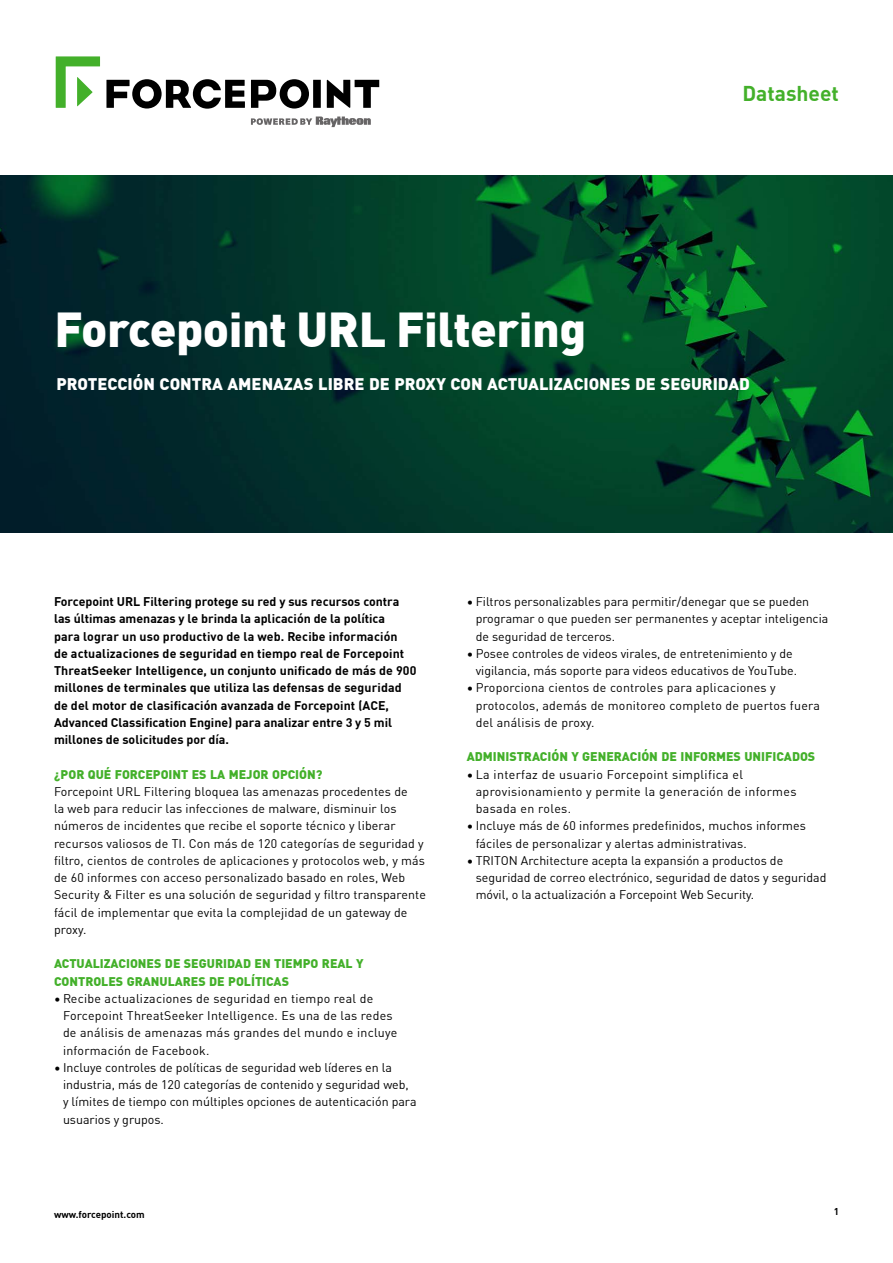
<style>
.page{position:relative;width:893px;height:1263px;background:#fff}
.page>*{position:absolute;margin:0;border:0;box-sizing:border-box;transform-origin:0 0}
.t1{font:900 48px "DIN Offc Pro";letter-spacing:-.01em;color:#fff}
.t2{font:700 21px "DIN Offc Pro";color:#43b02a}
.t3{font:900 16.5px "DIN Offc Pro";color:#fff}
.t4{font:12.3px/17.2px "DIN Offc Pro";letter-spacing:.01em;color:#000}
.t5{font:700 12.3px/17.2px "DIN Offc Pro";letter-spacing:.005em;color:#000}
.t6{font:900 12.3px/17.2px "DIN Offc Pro";color:#43b02a}
.t7{font:12.3px/17.2px "DIN Offc Pro";letter-spacing:.03em;color:#000}
.t8{font:700 9.75px "DIN Offc Pro";color:#000}
</style>
<div class="page">
<svg style="left:56px;top:56px;width:44px;height:52px"></svg>
<svg style="left:106px;top:79px;width:273px;height:30px"></svg>
<svg style="left:251px;top:117px;width:120px;height:10px"></svg>
<img style="left:0;top:176px;width:893px;height:356px">
<h2 class="t2" style="left:742px;top:77px;width:98px">Datasheet</h2>
<h1 class="t1" style="left:54px;top:291px;width:533px">Forcepoint URL Filtering</h1>
<h3 class="t3" style="left:56px;top:371px;width:695px">PROTECCIÓN CONTRA AMENAZAS LIBRE DE PROXY CON ACTUALIZACIONES DE SEGURIDAD</h3>
<p class="t5" style="left:54px;top:592px;width:364px">Forcepoint URL Filtering protege su red y sus recursos contra las últimas amenazas y le brinda la aplicación de la política<br>para lograr un uso productivo de la web. Recibe información<br>de actualizaciones de seguridad en tiempo real de Forcepoint ThreatSeeker Intelligence, un conjunto unificado de más de 900 millones de terminales que utiliza las defensas de seguridad de del motor de clasificación avanzada de Forcepoint (ACE, Advanced Classification Engine) para analizar entre 3 y 5 mil millones de solicitudes por día.</p>
<p class="t6" style="left:54px;top:765px;width:270px">¿POR QUÉ FORCEPOINT ES LA MEJOR OPCIÓN?</p>
<p class="t4" style="left:54px;top:782px;width:374px">Forcepoint URL Filtering bloquea las amenazas procedentes de<br>la web para reducir las infecciones de malware, disminuir los números de incidentes que recibe el soporte técnico y liberar recursos valiosos de TI. Con más de 120 categorías de seguridad y filtro, cientos de controles de aplicaciones y protocolos web, y más de 60 informes con acceso personalizado basado en roles, Web Security &amp; Filter es una solución de seguridad y filtro transparente fácil de implementar que evita la complejidad de un gateway de proxy.</p>
<p class="t6" style="left:54px;top:954px;width:311px">ACTUALIZACIONES DE SEGURIDAD EN TIEMPO REAL Y<br>CONTROLES GRANULARES DE POLÍTICAS</p>
<p class="t4" style="left:63px;top:989px;width:336px;text-indent:-9px">• Recibe actualizaciones de seguridad en tiempo real de Forcepoint ThreatSeeker Intelligence. Es una de las redes de análisis de amenazas más grandes del mundo e incluye información de Facebook.</p>
<p class="t4" style="left:63px;top:1058px;width:355px;text-indent:-9px">• Incluye controles de políticas de seguridad web líderes en la industria, más de 120 categorías de contenido y seguridad web, y límites de tiempo con múltiples opciones de autenticación para usuarios y grupos.</p>
<p class="t4" style="left:476px;top:592px;width:354px;text-indent:-9px">• Filtros personalizables para permitir/denegar que se pueden programar o que pueden ser permanentes y aceptar inteligencia de seguridad de terceros.</p>
<p class="t4" style="left:476px;top:644px;width:323px;text-indent:-9px">• Posee controles de videos virales, de entretenimiento y de vigilancia, más soporte para videos educativos de YouTube.</p>
<p class="t4" style="left:476px;top:678px;width:346px;text-indent:-9px">• Proporciona cientos de controles para aplicaciones y protocolos, además de monitoreo completo de puertos fuera del análisis de proxy.</p>
<p class="t6" style="left:467px;top:747px;width:350px">ADMINISTRACIÓN Y GENERACIÓN DE INFORMES UNIFICADOS</p>
<p class="t7" style="left:476px;top:765px;width:322px;text-indent:-9px">• La interfaz de usuario Forcepoint simplifica el aprovisionamiento y permite la generación de informes basada en roles.</p>
<p class="t4" style="left:476px;top:816px;width:332px;text-indent:-9px">• Incluye más de 60 informes predefinidos, muchos informes fáciles de personalizar y alertas administrativas.</p>
<p class="t4" style="left:476px;top:851px;width:352px;text-indent:-9px">• TRITON Architecture acepta la expansión a productos de seguridad de correo electrónico, seguridad de datos y seguridad móvil, o la actualización a Forcepoint Web Security.</p>
<p class="t8" style="left:54px;top:1207px;width:92px">www.forcepoint.com</p>
<p class="t8" style="left:834px;top:1203px;width:7px">1</p>
</div>
